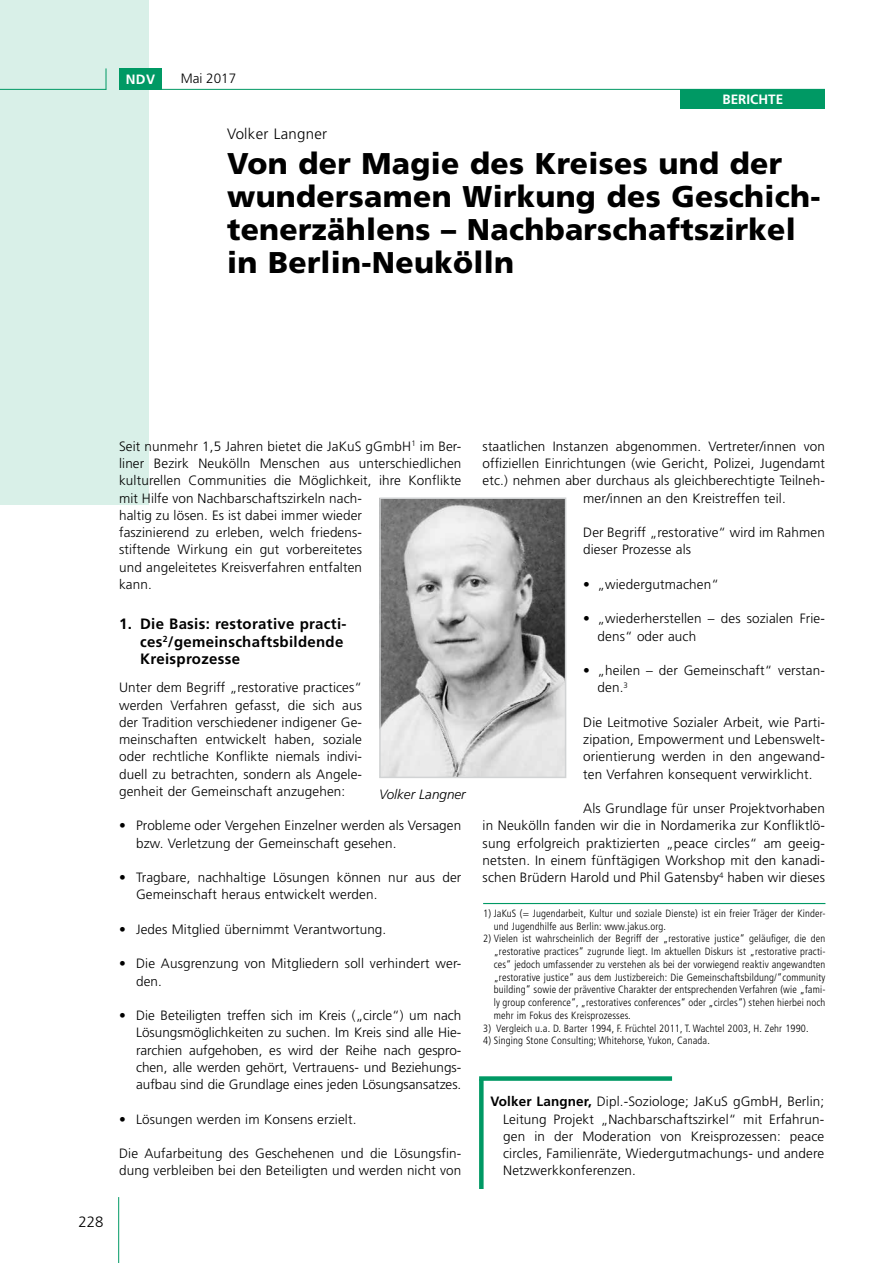
<style>
.page{position:relative;width:893px;height:1263px;background:#fff}
.page>*{position:absolute;margin:0;border:0;box-sizing:border-box;transform-origin:0 0}
.t1{font:900 30px/33px "Frutiger LT";letter-spacing:.01em;color:#000}
.t2{font:700 15px/17.2px "Frutiger LT";letter-spacing:.02em;color:#000}
.t3{font:300 15px "Frutiger LT";letter-spacing:.02em;color:#000}
.t4{font:300 13.5px/17.2px "Frutiger LT";letter-spacing:.01em;color:#000}
.t5{font:italic 300 13.5px "Frutiger LT";color:#000}
.t6{font:700 13.5px "Frutiger LT";color:#fff}
.t7{font:300 condensed 10.5px/12.8px "Frutiger LT";letter-spacing:.015em;color:#000}
.s1{font-weight:700}
</style>
<div class="page">
<div style="left:0;top:0;width:149px;height:505px;background:#d9f0e8"></div>
<hr style="left:0;top:89px;width:106px;height:1px;background:#009964">
<hr style="left:119px;top:89px;width:706px;height:1px;background:#009964">
<svg style="left:106px;top:68px;width:1px;height:22px"></svg>
<hr style="left:118px;top:1197px;width:1px;height:66px;background:#009964">
<div style="left:119px;top:68px;width:43px;height:21px;background:#009964"></div>
<hr style="left:483px;top:903px;width:342px;height:1px;background:#009964">
<div style="left:681px;top:90px;width:144px;height:19px;background:#009964"></div>
<img style="left:382px;top:500px;width:181px;height:275px">
<div style="left:379px;top:497px;width:187px;height:281px;border:2px solid #d1d3d4"></div>
<div style="left:479px;top:1076px;width:193px;height:5px;background:#009964"></div>
<div style="left:479px;top:1079px;width:5px;height:110px;background:#009964"></div>
<p class="t6" style="left:126px;top:71px;width:31px">NDV</p>
<p class="t4" style="left:181px;top:70px;width:57px">Mai 2017</p>
<p class="t6" style="left:722px;top:92px;width:62px">BERICHTE</p>
<p class="t3" style="left:227px;top:125px;width:102px">Volker Langner</p>
<h1 class="t1" style="left:227px;top:147px;width:595px">Von der Magie des Kreises und der wundersamen Wirkung des Geschich&shy;tenerzählens – Nachbarschaftszirkel in Berlin-Neukölln</h1>
<p class="t3" style="left:78px;top:1213px;width:27px">228</p>
<p class="t4" style="left:119px;top:438px;width:344px">Seit nunmehr 1,5 Jahren bietet die JaKuS gGmbH<sup>1</sup> im Ber&shy;liner Bezirk Neukölln Menschen aus unterschiedlichen kulturellen Communities die Möglichkeit, ihre Konflikte mit Hilfe von Nachbarschaftszirkeln nach-<br>haltig zu lösen. Es ist dabei immer wieder<br>faszinierend zu erleben, welch friedens-<br>stiftende Wirkung ein gut vorbereitetes<br>und angeleitetes Kreisverfahren entfalten<br>kann.</p>
<p class="t2" style="left:140px;top:615px;width:208px;text-indent:-21px">1. Die Basis: restorative practi&shy;ces<sup>2</sup>/gemeinschaftsbildende<br>Kreisprozesse</p>
<p class="t4" style="left:119px;top:679px;width:245px;text-align:justify">Unter dem Begriff „restorative practices“ werden Verfahren gefasst, die sich aus der Tradition verschiedener indigener Ge&shy;meinschaften entwickelt haben, soziale oder rechtliche Konflikte niemals indivi&shy;duell zu betrachten, sondern als Angele&shy;genheit der Gemeinschaft anzugehen:</p>
<p class="t4" style="left:136px;top:817px;width:327px;text-indent:-17px">• Probleme oder Vergehen Einzelner werden als Versagen bzw. Verletzung der Gemeinschaft gesehen.</p>
<p class="t4" style="left:136px;top:869px;width:327px;text-indent:-17px">• Tragbare, nachhaltige Lösungen können nur aus der<br>Gemeinschaft heraus entwickelt werden.</p>
<p class="t4" style="left:119px;top:921px;width:269px">• Jedes Mitglied übernimmt Verantwortung.</p>
<p class="t4" style="left:136px;top:955px;width:327px;text-indent:-17px">• Die Ausgrenzung von Mitgliedern soll verhindert wer&shy;den.</p>
<p class="t4" style="left:136px;top:1007px;width:327px;text-align:justify;text-indent:-17px">• Die Beteiligten treffen sich im Kreis („circle“) um nach Lösungsmöglichkeiten zu suchen. Im Kreis sind alle Hie&shy;rarchien aufgehoben, es wird der Reihe nach gespro&shy;chen, alle werden gehört, Vertrauens- und Beziehungs&shy;aufbau sind die Grundlage eines jeden Lösungsansatzes.</p>
<p class="t4" style="left:119px;top:1110px;width:239px">• Lösungen werden im Konsens erzielt.</p>
<p class="t4" style="left:119px;top:1145px;width:344px">Die Aufarbeitung des Geschehenen und die Lösungsfin&shy;dung verbleiben bei den Beteiligten und werden nicht von</p>
<p class="t5" style="left:379px;top:786px;width:88px">Volker Langner</p>
<p class="t4" style="left:483px;top:438px;width:344px">staatlichen Instanzen abgenommen. Vertreter/innen von</p>
<p class="t4" style="left:483px;top:455px;width:344px">offiziellen Einrichtungen (wie Gericht, Polizei, Jugendamt</p>
<p class="t4" style="left:483px;top:472px;width:344px">etc.) nehmen aber durchaus als gleichberechtigte Teilneh-</p>
<p class="t4" style="left:583px;top:490px;width:204px">mer/innen an den Kreistreffen teil.</p>
<p class="t4" style="left:583px;top:524px;width:243px">Der Begriff „restorative“ wird im Rahmen dieser Prozesse als</p>
<p class="t4" style="left:583px;top:576px;width:137px">• „wiedergutmachen“</p>
<p class="t4" style="left:597px;top:610px;width:229px;text-indent:-14px">• „wiederherstellen – des sozialen Frie&shy;dens“ oder auch</p>
<p class="t4" style="left:597px;top:662px;width:229px;text-indent:-14px">• „heilen – der Gemeinschaft“ verstan&shy;den.<sup>3</sup></p>
<p class="t4" style="left:583px;top:714px;width:243px;text-align:justify">Die Leitmotive Sozialer Arbeit, wie Parti&shy;zipation, Empowerment und Lebenswelt&shy;orientierung werden in den angewand&shy;ten Verfahren konsequent verwirklicht.</p>
<p class="t4" style="left:483px;top:800px;width:344px;text-align:justify;text-indent:101px">Als Grundlage für unser Projektvorhaben in Neukölln fanden wir die in Nordamerika zur Konfliktlö&shy;sung erfolgreich praktizierten „peace circles“ am geeig&shy;netsten. In einem fünftägigen Workshop mit den kanadi&shy;schen Brüdern Harold und Phil Gatensby<sup>4</sup> haben wir dieses</p>
<p class="t7" style="left:494px;top:907px;width:333px;text-indent:-11px">1) JaKuS (= Jugendarbeit, Kultur und soziale Dienste) ist ein freier Träger der Kinder&shy;und Jugendhilfe aus Berlin: www.jakus.org.</p>
<p class="t7" style="left:494px;top:932px;width:333px;text-align:justify;text-indent:-11px">2) Vielen ist wahrscheinlich der Begriff der „restorative justice“ geläufiger, die den „restorative practices“ zugrunde liegt. Im aktuellen Diskurs ist „restorative practi&shy;ces“ jedoch umfassender zu verstehen als bei der vorwiegend reaktiv angewandten „restorative justice“ aus dem Justizbereich: Die Gemeinschaftsbildung/“community building“ sowie der präventive Charakter der entsprechenden Verfahren (wie „fami&shy;ly group conference“, „restoratives conferences“ oder „circles“) stehen hierbei noch mehr im Fokus des Kreisprozesses.</p>
<p class="t7" style="left:483px;top:1022px;width:327px">3) Vergleich u.a. D. Barter 1994, F. Früchtel 2011, T. Wachtel 2003, H. Zehr 1990.</p>
<p class="t7" style="left:483px;top:1034px;width:228px">4) Singing Stone Consulting; Whitehorse, Yukon, Canada.</p>
<p class="t4" style="left:503px;top:1093px;width:323px;text-align:justify;text-indent:-13px"><span class="s1">Volker Langner,</span> Dipl.-Soziologe; JaKuS gGmbH, Berlin; Leitung Projekt „Nachbarschaftszirkel“ mit Erfahrun&shy;gen in der Moderation von Kreisprozessen: peace circles, Familienräte, Wiedergutmachungs- und andere Netzwerkkonferenzen.</p>
</div>
